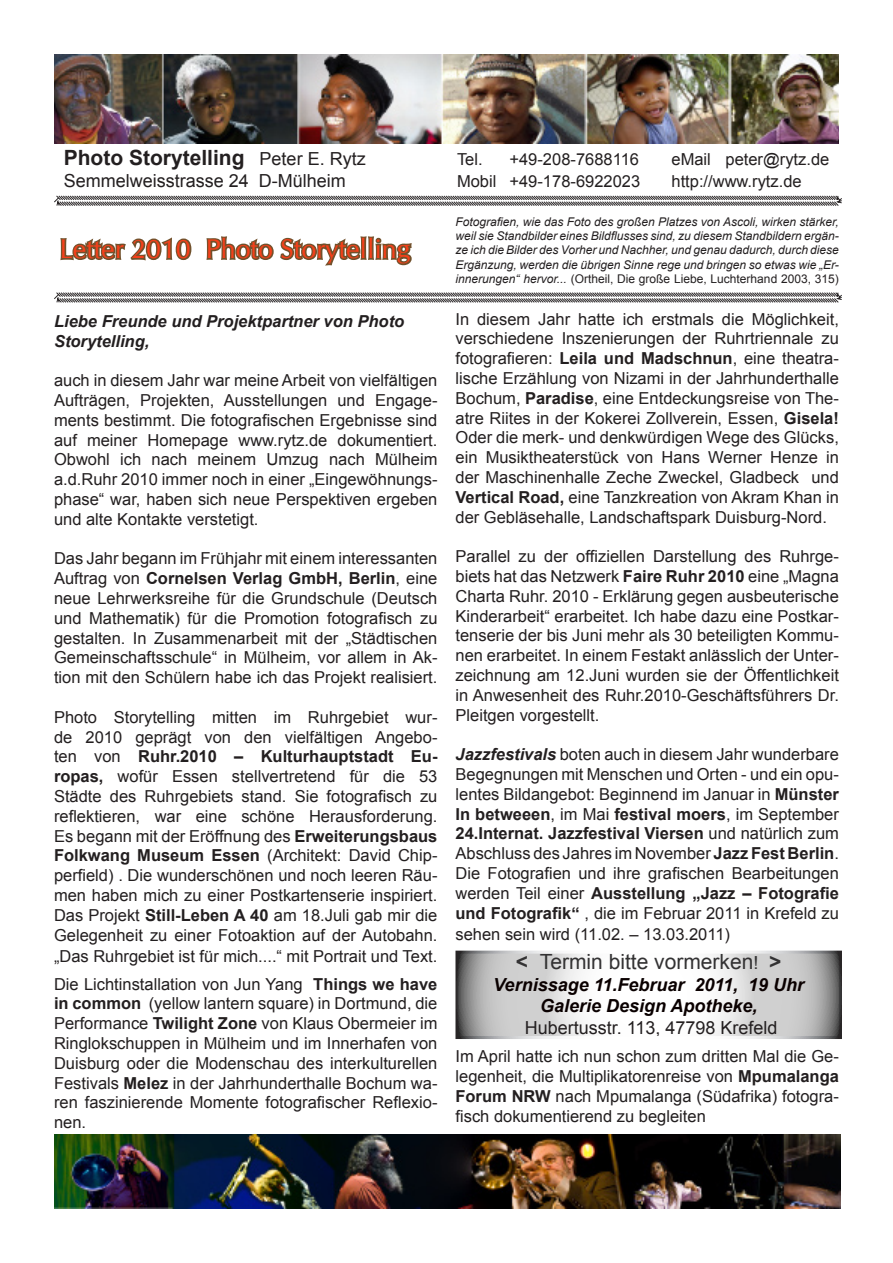
<style>
.page{position:relative;width:893px;height:1263px;background:#fff}
.page>*{position:absolute;margin:0;border:0;box-sizing:border-box;transform-origin:0 0}
.t1{font:27px "CG Omega";color:#f6401a}
.t2{font:700 21px "Arial";color:#231f20}
.t3{font:21px "Arial";color:#333233}
.t4{font:18px "Arial";color:#231f20}
.t5{font:italic 700 18px/21.6px "Arial";color:#0a0000;text-align:center}
.t6{font:16.5px/19.8px "Arial";color:#231f20;text-align:justify}
.t7{font:italic 700 16.5px/19.8px "Arial";color:#231f20}
.t8{font:italic 12px/14.4px "Arial";color:#231f20;text-align:justify}
.s1{font-weight:400;font-size:18px}
.s2{font-weight:700}
.s3{font-style:normal}
.s4{font-weight:700;font-style:italic}
.s5{font-size:18px}
</style>
<div class="page">
<img style="left:54px;top:54px;width:785px;height:90px">
<img style="left:54px;top:1135px;width:786px;height:74px">
<svg style="left:54px;top:195px;width:788px;height:11px"></svg>
<svg style="left:54px;top:236px;width:788px;height:67px"></svg>
<svg style="left:459px;top:955px;width:379px;height:80px"></svg>
<div style="left:455px;top:951px;width:387px;height:88px;border:3px solid #fff"></div>
<p class="t2" style="left:64px;top:144px;width:303px">Photo Storytelling <span class="s1">Peter E. Rytz</span></p>
<p class="t4" style="left:64px;top:169px;width:284px">Semmelweisstrasse 24 D-Mülheim</p>
<p class="t1" style="left:60px;top:233px;width:352px">Letter 2010 Photo Storytelling</p>
<p class="t7" style="left:54px;top:312px;width:352px">Liebe Freunde und Projektpartner von Photo<br>Storytelling,</p>
<p class="t6" style="left:54px;top:371px;width:385px">auch in diesem Jahr war meine Arbeit von vielfältigen Aufträgen, Projekten, Ausstellungen und Engage&shy;ments bestimmt. Die fotografischen Ergebnisse sind auf meiner Homepage www.rytz.de dokumentiert.</p>
<p class="t6" style="left:54px;top:450px;width:385px">Obwohl ich nach meinem Umzug nach Mülheim a.d.Ruhr 2010 immer noch in einer „Eingewöhnungs&shy;phase“ war, haben sich neue Perspektiven ergeben und alte Kontakte verstetigt.</p>
<p class="t6" style="left:54px;top:549px;width:385px">Das Jahr begann im Frühjahr mit einem interessanten Auftrag von <span class="s2">Cornelsen Verlag GmbH, Berlin</span>, eine neue Lehrwerksreihe für die Grundschule (Deutsch und Mathematik) für die Promotion fotografisch zu gestalten. In Zusammenarbeit mit der „Städtischen Gemeinschaftsschule“ in Mülheim, vor allem in Ak&shy;tion mit den Schülern habe ich das Projekt realisiert.</p>
<p class="t6" style="left:54px;top:707px;width:385px">Photo Storytelling mitten im Ruhrgebiet wur&shy;de 2010 geprägt von den vielfältigen Angebo&shy;ten von <span class="s2">Ruhr.2010 – Kulturhauptstadt Eu&shy;ropas,</span> wofür Essen stellvertretend für die 53<br>Städte des Ruhrgebiets stand. Sie fotografisch zu reflektieren, war eine schöne Herausforderung.</p>
<p class="t6" style="left:54px;top:826px;width:385px">Es begann mit der Eröffnung des <span class="s2">Erweiterungsbaus Folkwang Museum Essen</span> (Architekt: David Chip&shy;perfield) . Die wunderschönen und noch leeren Räu&shy;men haben mich zu einer Postkartenserie inspiriert.</p>
<p class="t6" style="left:54px;top:905px;width:385px">Das Projekt <span class="s2">Still-Leben A 40</span> am 18.Juli gab mir die<br>Gelegenheit zu einer Fotoaktion auf der Autobahn.</p>
<p class="t6" style="left:54px;top:947px;width:385px">„Das Ruhrgebiet ist für mich....“ mit Portrait und Text.</p>
<p class="t6" style="left:54px;top:974px;width:385px">Die Lichtinstallation von Jun Yang <span class="s2">Things we have in common</span> (yellow lantern square) in Dortmund, die Performance <span class="s2">Twilight Zone</span> von Klaus Obermeier im Ringlokschuppen in Mülheim und im Innerhafen von Duisburg oder die Modenschau des interkulturellen Festivals <span class="s2">Melez</span> in der Jahrhunderthalle Bochum wa&shy;ren faszinierende Momente fotografischer Reflexio&shy;nen.</p>
<p class="t6" style="left:457px;top:150px;width:27px">Tel.</p>
<p class="t6" style="left:509px;top:150px;width:131px">+49-208-7688116</p>
<p class="t6" style="left:671px;top:150px;width:159px">eMail peter@rytz.de</p>
<p class="t6" style="left:457px;top:171px;width:185px">Mobil +49-178-6922023</p>
<p class="t6" style="left:671px;top:171px;width:132px">http://www.rytz.de</p>
<p class="t8" style="left:455px;top:214px;width:385px">Fotografien, wie das Foto des großen Platzes von Ascoli, wirken stärker, weil sie Standbilder eines Bildflusses sind, zu diesem Standbildern ergän&shy;ze ich die Bilder des Vorher und Nachher, und genau dadurch, durch diese Ergänzung, werden die übrigen Sinne rege und bringen so etwas wie „Er&shy;innerungen“ hervor... <span class="s3">(Ortheil, Die große Liebe, Luchterhand 2003, 315)</span></p>
<p class="t6" style="left:455px;top:309px;width:385px">In diesem Jahr hatte ich erstmals die Möglichkeit, verschiedene Inszenierungen der Ruhrtriennale zu fotografieren: <span class="s2">Leila und Madschnun</span>, eine theatra&shy;lische Erzählung von Nizami in der Jahrhunderthalle Bochum, <span class="s2">Paradise</span>, eine Entdeckungsreise von The&shy;atre Riites in der Kokerei Zollverein, Essen, <span class="s2">Gisela!<br></span>Oder die merk- und denkwürdigen Wege des Glücks, ein Musiktheaterstück von Hans Werner Henze in der Maschinenhalle Zeche Zweckel, Gladbeck und <span class="s2">Vertical Road,</span> eine Tanzkreation von Akram Khan in der Gebläsehalle, Landschaftspark Duisburg-Nord.</p>
<p class="t6" style="left:455px;top:547px;width:385px">Parallel zu der offiziellen Darstellung des Ruhrge&shy;biets hat das Netzwerk <span class="s2">Faire Ruhr 2010</span> eine „Magna Charta Ruhr. 2010 - Erklärung gegen ausbeuterische Kinderarbeit“ erarbeitet. Ich habe dazu eine Postkar&shy;tenserie der bis Juni mehr als 30 beteiligten Kommu&shy;nen erarbeitet. In einem Festakt anlässlich der Unter&shy;zeichnung am 12.Juni wurden sie der Öffentlichkeit in Anwesenheit des Ruhr.2010-Geschäftsführers Dr.<br>Pleitgen vorgestellt.</p>
<p class="t6" style="left:455px;top:745px;width:385px"><span class="s4">Jazzfestivals</span> boten auch in diesem Jahr wunderbare Begegnungen mit Menschen und Orten - und ein opu&shy;lentes Bildangebot: Beginnend im Januar in <span class="s2">Münster In betweeen</span>, im Mai <span class="s2">festival moers</span>, im September <span class="s2">24.Internat. Jazzfestival Viersen</span> und natürlich zum Abschluss des Jahres im November <span class="s2">Jazz Fest Berlin</span>.</p>
<p class="t6" style="left:455px;top:863px;width:385px">Die Fotografien und ihre grafischen Bearbeitungen werden Teil einer <span class="s2">Ausstellung „Jazz – Fotografie und Fotografik“</span> , die im Februar 2011 in Krefeld zu</p>
<p class="t6" style="left:455px;top:925px;width:276px">sehen sein wird (11.02. – 13.03.2011)</p>
<p class="t3" style="left:516px;top:948px;width:267px"><span class="s2">&lt;</span> Termin bitte vormerken<span class="s5">!</span> <span class="s2">&gt;</span></p>
<p class="t5" style="left:493px;top:974px;width:312px">Vernissage 11.Februar 2011, 19 Uhr<br>Galerie Design Apotheke,</p>
<p class="t4" style="left:525px;top:1015px;width:254px">Hubertusstr. 113, 47798 Krefeld</p>
<p class="t6" style="left:455px;top:1047px;width:385px">Im April hatte ich nun schon zum dritten Mal die Ge&shy;legenheit, die Multiplikatorenreise von <span class="s2">Mpumalanga Forum NRW</span> nach Mpumalanga (Südafrika) fotogra&shy;fisch dokumentierend zu begleiten</p>
</div>
